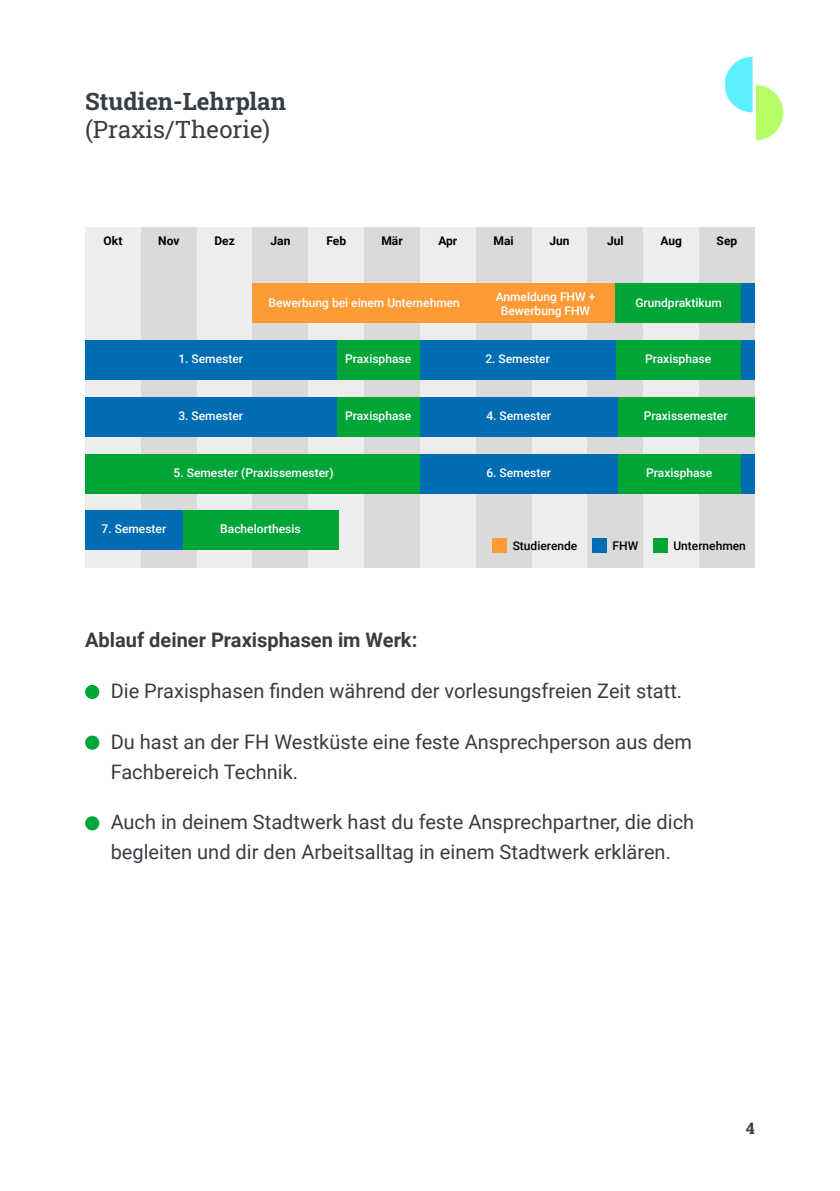
<style>
.page{position:relative;width:840px;height:1191px;background:#fff}
.page>*{position:absolute;margin:0;border:0;box-sizing:border-box;transform-origin:0 0}
.t1{font:700 24px/28px "Roboto Slab";color:#383d42}
.Body{font:20px/30px "Roboto";color:#383d42}
.Body-2{font:700 20px "Roboto";color:#383d42}
.t2{font:700 16px "Roboto Slab";color:#383d42}
.t3{font:500 12px "Roboto";color:#fff}
.t4{font:700 12px "Roboto";color:#000}
.t5{font:500 12px "Roboto";color:#000}
.s1{font-weight:400}
</style>
<div class="page">
<svg style="left:725px;top:57px;width:57px;height:84px"></svg>
<div style="left:85px;top:227px;width:56px;height:340px;background:#ededed"></div>
<div style="left:197px;top:227px;width:55px;height:340px;background:#ededed"></div>
<div style="left:308px;top:227px;width:56px;height:340px;background:#ededed"></div>
<div style="left:420px;top:227px;width:55px;height:340px;background:#ededed"></div>
<div style="left:531px;top:227px;width:56px;height:340px;background:#ededed"></div>
<div style="left:643px;top:227px;width:55px;height:340px;background:#ededed"></div>
<div style="left:141px;top:227px;width:56px;height:340px;background:#dadada"></div>
<div style="left:252px;top:227px;width:56px;height:340px;background:#dadada"></div>
<div style="left:364px;top:227px;width:56px;height:340px;background:#dadada"></div>
<div style="left:475px;top:227px;width:56px;height:340px;background:#dadada"></div>
<div style="left:587px;top:227px;width:56px;height:340px;background:#dadada"></div>
<div style="left:698px;top:227px;width:56px;height:340px;background:#dadada"></div>
<div style="left:252px;top:283px;width:363px;height:40px;background:#ff9b37"></div>
<div style="left:615px;top:283px;width:125px;height:40px;background:#00a538"></div>
<div style="left:615px;top:340px;width:125px;height:40px;background:#00a538"></div>
<div style="left:617px;top:454px;width:125px;height:39px;background:#00a538"></div>
<div style="left:617px;top:397px;width:137px;height:40px;background:#00a538"></div>
<div style="left:85px;top:454px;width:335px;height:39px;background:#00a538"></div>
<div style="left:183px;top:510px;width:155px;height:40px;background:#00a538"></div>
<div style="left:336px;top:340px;width:84px;height:40px;background:#00a538"></div>
<div style="left:336px;top:397px;width:84px;height:40px;background:#00a538"></div>
<div style="left:85px;top:340px;width:251px;height:40px;background:#006cb3"></div>
<div style="left:85px;top:397px;width:251px;height:40px;background:#006cb3"></div>
<div style="left:420px;top:340px;width:195px;height:40px;background:#006cb3"></div>
<div style="left:420px;top:397px;width:197px;height:40px;background:#006cb3"></div>
<div style="left:420px;top:454px;width:197px;height:39px;background:#006cb3"></div>
<div style="left:740px;top:283px;width:14px;height:40px;background:#006cb3"></div>
<div style="left:740px;top:340px;width:14px;height:40px;background:#006cb3"></div>
<div style="left:740px;top:454px;width:14px;height:39px;background:#006cb3"></div>
<div style="left:85px;top:510px;width:98px;height:40px;background:#006cb3"></div>
<div style="left:492px;top:538px;width:14px;height:14px;background:#ff9b37"></div>
<div style="left:592px;top:538px;width:14px;height:14px;background:#006cb3"></div>
<div style="left:652px;top:538px;width:15px;height:14px;background:#00a538"></div>
<div style="left:85px;top:685px;width:14px;height:14px;background:#00a538;border-radius:50%"></div>
<div style="left:85px;top:735px;width:14px;height:14px;background:#00a538;border-radius:50%"></div>
<div style="left:85px;top:816px;width:14px;height:14px;background:#00a538;border-radius:50%"></div>
<p class="t1" style="left:85px;top:87px;width:202px">Studien-Lehrplan <span class="s1">(Praxis/Theorie)</span></p>
<p class="t4" style="left:104px;top:232px;width:20px">Okt</p>
<p class="t4" style="left:158px;top:232px;width:23px">Nov</p>
<p class="t4" style="left:214px;top:232px;width:22px">Dez</p>
<p class="t4" style="left:270px;top:232px;width:21px">Jan</p>
<p class="t4" style="left:326px;top:232px;width:21px">Feb</p>
<p class="t4" style="left:381px;top:232px;width:23px">Mär</p>
<p class="t4" style="left:438px;top:232px;width:20px">Apr</p>
<p class="t4" style="left:493px;top:232px;width:22px">Mai</p>
<p class="t4" style="left:549px;top:232px;width:22px">Jun</p>
<p class="t4" style="left:606px;top:232px;width:18px">Jul</p>
<p class="t4" style="left:660px;top:232px;width:23px">Aug</p>
<p class="t4" style="left:716px;top:232px;width:22px">Sep</p>
<p class="t3" style="left:268px;top:294px;width:193px">Bewerbung bei einem Unternehmen</p>
<p class="t3" style="left:495px;top:288px;width:101px">Anmeldung FHW +</p>
<p class="t3" style="left:500px;top:302px;width:91px">Bewerbung FHW</p>
<p class="t3" style="left:635px;top:294px;width:88px">Grundpraktikum</p>
<p class="t3" style="left:345px;top:350px;width:68px">Praxisphase</p>
<p class="t3" style="left:178px;top:350px;width:66px">1. Semester</p>
<p class="t3" style="left:485px;top:350px;width:66px">2. Semester</p>
<p class="t3" style="left:644px;top:350px;width:68px">Praxisphase</p>
<p class="t3" style="left:178px;top:407px;width:66px">3. Semester</p>
<p class="t3" style="left:345px;top:407px;width:68px">Praxisphase</p>
<p class="t3" style="left:173px;top:464px;width:161px">5. Semester (Praxissemester)</p>
<p class="t3" style="left:102px;top:521px;width:66px">7. Semester</p>
<p class="t3" style="left:220px;top:521px;width:82px">Bachelorthesis</p>
<p class="t3" style="left:486px;top:407px;width:66px">4. Semester</p>
<p class="t3" style="left:643px;top:407px;width:85px">Praxissemester</p>
<p class="t3" style="left:486px;top:464px;width:66px">6. Semester</p>
<p class="t3" style="left:645px;top:464px;width:68px">Praxisphase</p>
<p class="t5" style="left:512px;top:538px;width:66px">Studierende</p>
<p class="t5" style="left:612px;top:538px;width:27px">FHW</p>
<p class="t5" style="left:673px;top:538px;width:74px">Unternehmen</p>
<p class="Body-2" style="left:85px;top:626px;width:333px">Ablauf deiner Praxisphasen im Werk:</p>
<p class="Body" style="left:111px;top:675px;width:572px">Die Praxisphasen finden während der vorlesungsfreien Zeit statt.</p>
<p class="Body" style="left:111px;top:726px;width:582px">Du hast an der FH Westküste eine feste Ansprechperson aus dem</p>
<p class="Body" style="left:111px;top:756px;width:189px">Fachbereich Technik.</p>
<p class="Body" style="left:111px;top:806px;width:584px">Auch in deinem Stadtwerk hast du feste Ansprechpartner, die dich begleiten und dir den Arbeitsalltag in einem Stadtwerk erklären.</p>
<p class="t2" style="left:745px;top:1117px;width:11px">4</p>
</div>
